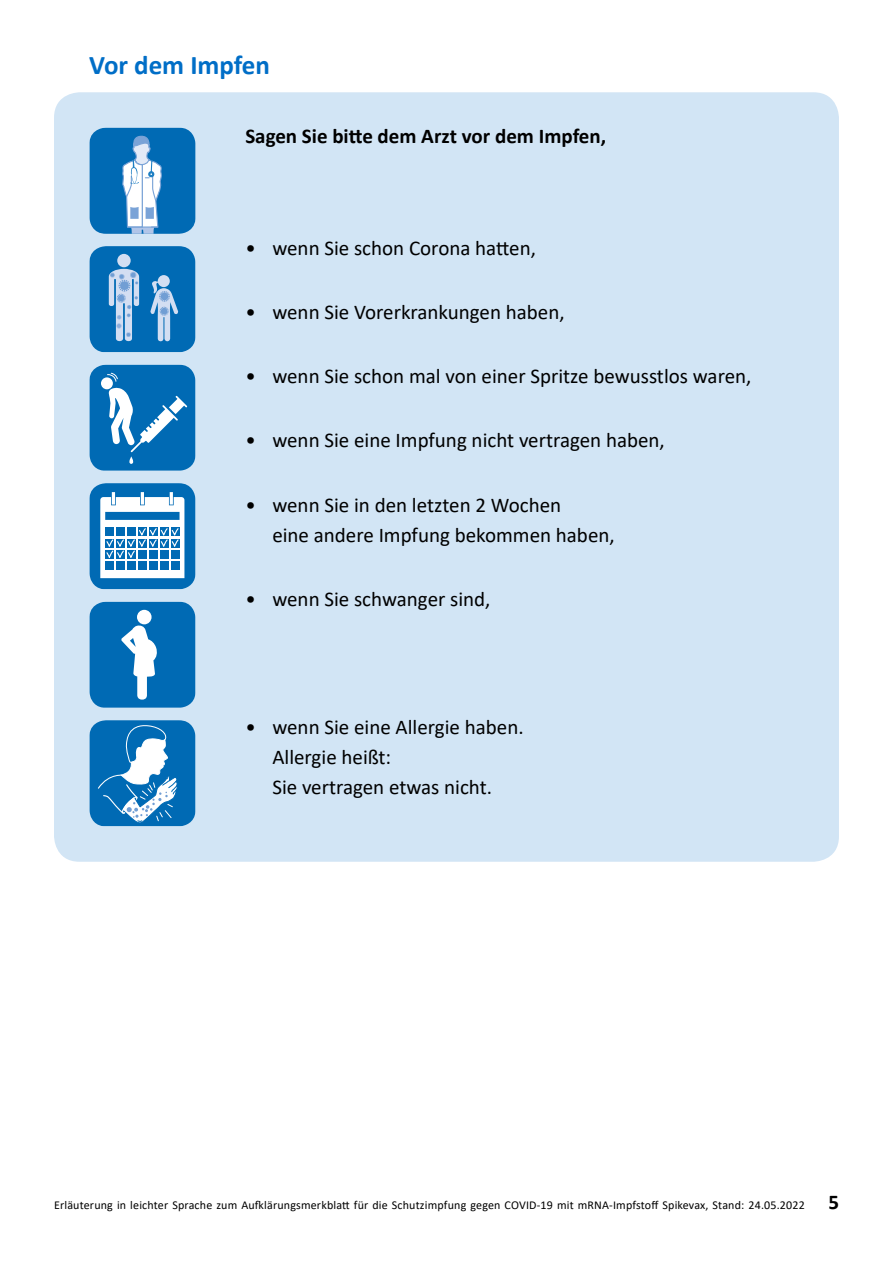
<style>
.page{position:relative;width:893px;height:1263px;background:#fff}
.page>*{position:absolute;margin:0;border:0;box-sizing:border-box;transform-origin:0 0}
.t1{font:700 27px "Calibri";color:#006ec7}
.t2{font:21px/30px "Calibri";color:#000}
.Fließtext{font:700 21px "Calibri";color:#000}
.t3{font:12px "Calibri";letter-spacing:.015em;color:#000}
.s1{font-weight:700;font-size:21px}
</style>
<div class="page">
<div style="left:54px;top:92px;width:785px;height:770px;background:#d2e5f5;border-radius:26px"></div>
<svg style="left:89px;top:128px;width:107px;height:106px;background:#398ac4"></svg>
<svg style="left:89px;top:246px;width:107px;height:106px"></svg>
<svg style="left:89px;top:365px;width:107px;height:106px;background:#2d84c1"></svg>
<svg style="left:89px;top:483px;width:107px;height:106px;background:#64a4d1"></svg>
<svg style="left:89px;top:602px;width:107px;height:106px;background:#247fbe"></svg>
<div style="left:137px;top:610px;width:15px;height:14px;background:#fff;border-radius:50%"></div>
<svg style="left:89px;top:720px;width:107px;height:106px;background:#398bc5"></svg>
<h2 class="t1" style="left:89px;top:46px;width:182px">Vor dem Impfen</h2>
<p class="Fließtext" style="left:245px;top:121px;width:362px">Sagen Sie bitte dem Arzt vor dem Impfen,</p>
<p class="t2" style="left:245px;top:232px;width:292px">• wenn Sie schon Corona hatten,</p>
<p class="t2" style="left:245px;top:296px;width:321px">• wenn Sie Vorerkrankungen haben,</p>
<p class="t2" style="left:245px;top:361px;width:508px">• wenn Sie schon mal von einer Spritze bewusstlos waren,</p>
<p class="t2" style="left:245px;top:425px;width:421px">• wenn Sie eine Impfung nicht vertragen haben,</p>
<p class="t2" style="left:272px;top:489px;width:344px;text-indent:-27px">• wenn Sie in den letzten 2 Wochen<br>eine andere Impfung bekommen haben,</p>
<p class="t2" style="left:245px;top:583px;width:247px">• wenn Sie schwanger sind,</p>
<p class="t2" style="left:272px;top:712px;width:253px;text-indent:-27px">• wenn Sie eine Allergie haben.<br>Allergie heißt:<br>Sie vertragen etwas nicht.</p>
<p class="t3" style="left:54px;top:1197px;width:786px">Erläuterung in leichter Sprache zum Aufklärungsmerkblatt für die Schutzimpfung gegen COVID-19 mit mRNA-Impfstoff Spikevax, Stand: 24.05.2022 <span class="s1">5</span></p>
</div>
